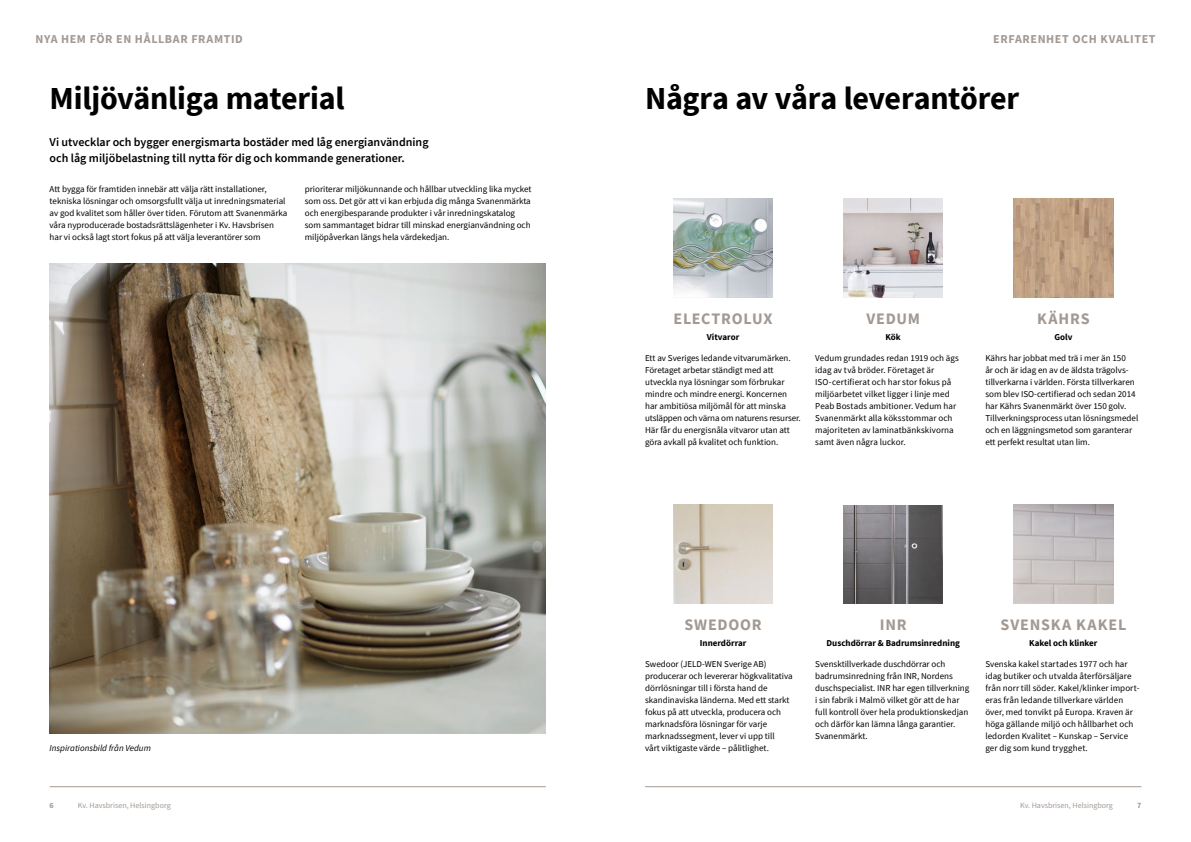
<style>
.page{position:relative;width:1191px;height:842px;background:#fff}
.page>*{position:absolute;margin:0;border:0;box-sizing:border-box;transform-origin:0 0}
.t1{font:700 32px "Source Sans Pro";letter-spacing:-.01em;color:#000}
.t2{font:700 16px "Source Sans Pro";letter-spacing:.05em;color:#a29993}
.t3{font:600 12px/16px "Source Sans Pro";color:#000}
.t4{font:700 12px "Source Sans Pro";letter-spacing:.05em;color:#a29993}
.t5{font:9px/12px "Source Sans Pro";color:#000}
.t6{font:700 9px "Source Sans Pro";color:#000}
.t7{font:italic 9px "Source Sans Pro";color:#000}
.t8{font:8px "Source Sans Pro";color:#a29993}
.t9{font:700 8px "Source Sans Pro";color:#a29993}
</style>
<div class="page">
<hr style="left:645px;top:786px;width:496px;height:1px;background:#a29993">
<hr style="left:50px;top:786px;width:496px;height:1px;background:#a29993">
<img style="left:50px;top:264px;width:496px;height:470px">
<img style="left:844px;top:505px;width:98px;height:99px">
<img style="left:1013px;top:505px;width:100px;height:99px">
<img style="left:673px;top:505px;width:99px;height:99px">
<img style="left:1013px;top:198px;width:100px;height:100px">
<img style="left:673px;top:198px;width:99px;height:100px">
<img style="left:843px;top:198px;width:100px;height:100px">
<h3 class="t4" style="left:35px;top:30px;width:209px">NYA HEM FÖR EN HÅLLBAR FRAMTID</h3>
<h1 class="t1" style="left:50px;top:77px;width:296px">Miljövänliga material</h1>
<h3 class="t3" style="left:50px;top:134px;width:380px">Vi utvecklar och bygger energismarta bostäder med låg energianvändning och låg miljöbelastning till nytta för dig och kommande generationer.</h3>
<p class="t5" style="left:50px;top:183px;width:239px">Att bygga för framtiden innebär att välja rätt installationer, tekniska lösningar och omsorgsfullt välja ut inredningsmaterial av god kvalitet som håller över tiden. Förutom att Svanenmärka våra nyproducerade bostadsrättslägenheter i Kv. Havsbrisen har vi också lagt stort fokus på att välja leverantörer som</p>
<p class="t5" style="left:305px;top:183px;width:228px">prioriterar miljökunnande och hållbar utveckling lika mycket som oss. Det gör att vi kan erbjuda dig många Svanenmärkta och energibesparande produkter i vår inredningskatalog som sammantaget bidrar till minskad energianvändning och miljöpåverkan längs hela värdekedjan.</p>
<p class="t7" style="left:50px;top:742px;width:103px">Inspirationsbild från Vedum</p>
<h3 class="t4" style="left:993px;top:30px;width:164px">ERFARENHET OCH KVALITET</h3>
<h1 class="t1" style="left:645px;top:77px;width:376px">Några av våra leverantörer</h1>
<h2 class="t2" style="left:673px;top:308px;width:101px">ELECTROLUX</h2>
<p class="t6" style="left:707px;top:331px;width:34px">Vitvaror</p>
<h2 class="t2" style="left:866px;top:308px;width:55px">VEDUM</h2>
<p class="t6" style="left:885px;top:331px;width:17px">Kök</p>
<h2 class="t2" style="left:1037px;top:308px;width:54px">KÄHRS</h2>
<p class="t6" style="left:1054px;top:331px;width:20px">Golv</p>
<p class="t5" style="left:645px;top:352px;width:157px">Ett av Sveriges ledande vitvarumärken.<br>Företaget arbetar ständigt med att utveckla nya lösningar som förbrukar mindre och mindre energi. Koncernen har ambitiösa miljömål för att minska utsläppen och värna om naturens resurser.<br>Här får du energisnåla vitvaror utan att göra avkall på kvalitet och funktion.</p>
<p class="t5" style="left:815px;top:352px;width:145px">Vedum grundades redan 1919 och ägs idag av två bröder. Företaget är ISO-certifierat och har stor fokus på miljöarbetet vilket ligger i linje med Peab Bostads ambitioner. Vedum har Svanenmärkt alla köksstommar och majoriteten av laminatbänkskivorna samt även några luckor.</p>
<p class="t5" style="left:985px;top:352px;width:154px">Kährs har jobbat med trä i mer än 150<br>år och är idag en av de äldsta trägolvs&shy;tillverkarna i världen. Första tillverkaren som blev ISO-certifierad och sedan 2014 har Kährs Svanenmärkt över 150 golv.<br>Tillverkningsprocess utan lösningsmedel och en läggningsmetod som garanterar ett perfekt resultat utan lim.</p>
<h2 class="t2" style="left:684px;top:614px;width:79px">SWEDOOR</h2>
<h2 class="t2" style="left:880px;top:614px;width:28px">INR</h2>
<h2 class="t2" style="left:1000px;top:614px;width:127px">SVENSKA KAKEL</h2>
<p class="t6" style="left:700px;top:637px;width:48px">Innerdörrar</p>
<p class="t6" style="left:826px;top:637px;width:135px">Duschdörrar &amp; Badrumsinredning</p>
<p class="t6" style="left:1029px;top:637px;width:70px">Kakel och klinker</p>
<p class="t5" style="left:645px;top:658px;width:149px">Swedoor (JELD-WEN Sverige AB) producerar och levererar högkvalitativa dörrlösningar till i första hand de skandinaviska länderna. Med ett starkt fokus på att utveckla, producera och marknadsföra lösningar för varje marknadssegment, lever vi upp till<br>vårt viktigaste värde – pålitlighet.</p>
<p class="t5" style="left:815px;top:658px;width:156px">Svensktillverkade duschdörrar och badrumsinredning från INR, Nordens duschspecialist. INR har egen tillverkning i sin fabrik i Malmö vilket gör att de har full kontroll över hela produktionskedjan och därför kan lämna långa garantier.<br>Svanenmärkt.</p>
<p class="t5" style="left:985px;top:658px;width:156px">Svenska kakel startades 1977 och har idag butiker och utvalda återförsäljare från norr till söder. Kakel/klinker import&shy;eras från ledande tillverkare världen över, med tonvikt på Europa. Kraven är höga gällande miljö och hållbarhet och ledorden Kvalitet – Kunskap – Service ger dig som kund trygghet.</p>
<p class="t9" style="left:50px;top:800px;width:6px">6</p>
<p class="t8" style="left:78px;top:800px;width:94px">Kv. Havsbrisen, Helsingborg</p>
<p class="t8" style="left:1020px;top:800px;width:94px">Kv. Havsbrisen, Helsingborg</p>
<p class="t9" style="left:1137px;top:800px;width:6px">7</p>
</div>
